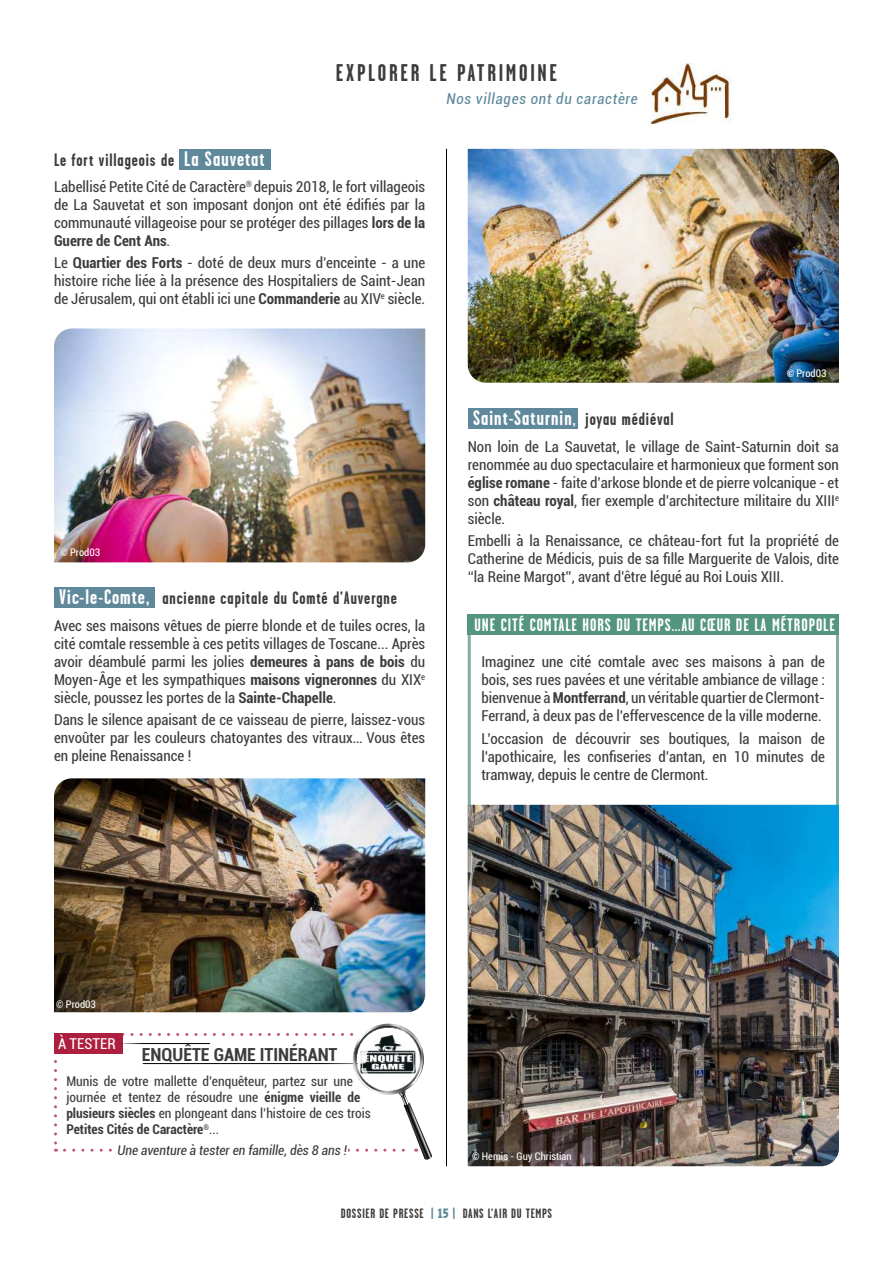
<style>
.page{position:relative;width:893px;height:1263px;background:#fff}
.page>*{position:absolute;margin:0;border:0;box-sizing:border-box;transform-origin:0 0}
.t1{font:700 24.15px "Garage Gothic";letter-spacing:.11em;color:#3c3c3b}
.t2{font:700 21px "Garage Gothic";letter-spacing:.05em;color:#fff}
.t3{font:700 18px "Garage Gothic";letter-spacing:.05em;color:#3c3c3b}
.t4{font:700 18px "Garage Gothic";letter-spacing:.05em;color:#fff}
.t5{font:700 condensed 18px "Roboto";color:#3c3c3b}
.t6{font:condensed 15px/18px "Roboto";color:#3c3c3b;text-align:justify}
.t7{font:italic condensed 15px "Roboto";letter-spacing:.05em;color:#5f889b}
.t8{font:condensed 15px "Roboto";color:#fff}
.t9{font:condensed 13.5px/16.2px "Roboto";color:#3c3c3b}
.t10{font:italic condensed 13.5px "Roboto";color:#3c3c3b}
.t11{font:700 13.5px "Garage Gothic";letter-spacing:.05em;color:#3c3c3b}
.t12{font:condensed 10.5px "Roboto";color:#fff}
.s1{font-size:21px;color:#fff}
.s2{font-weight:700}
.s3{font-size:18px}
.s4{font-size:18px;color:#3c3c3b}
.s5{color:#5f889b}
.s6{font-family:"Garage Gothic FB Black";font-weight:400;color:#5f889b}
</style>
<div class="page">
<img style="left:649px;top:64px;width:83px;height:59px">
<img style="left:468px;top:149px;width:371px;height:234px">
<img style="left:54px;top:328px;width:371px;height:234px">
<img style="left:54px;top:778px;width:371px;height:234px">
<div style="left:468px;top:614px;width:371px;height:21px;background:#549580"></div>
<div style="left:468px;top:408px;width:109px;height:21px;background:#5f889b"></div>
<div style="left:54px;top:587px;width:101px;height:21px;background:#5f889b"></div>
<img style="left:468px;top:805px;width:371px;height:361px">
<div style="left:179px;top:149px;width:91px;height:20px;background:#5f889b"></div>
<svg style="left:54px;top:1023px;width:378px;height:137px"></svg>
<div style="left:115px;top:1143px;width:233px;height:11px;background:#fff"></div>
<hr style="left:446px;top:149px;width:1px;height:1017px;background:#000">
<h1 class="t1" style="left:336px;top:60px;width:223px">EXPLORER LE PATRIMOINE</h1>
<p class="t7" style="left:446px;top:88px;width:193px">Nos villages ont du caractère</p>
<p class="t3" style="left:54px;top:150px;width:212px">Le fort villageois de <span class="s1">La Sauvetat</span></p>
<p class="t6" style="left:54px;top:177px;width:373px">Labellisé Petite Cité de Caractère<sup>®</sup> depuis 2018, le fort villageois de La Sauvetat et son imposant donjon ont été édifiés par la communauté villageoise pour se protéger des pillages <span class="s2">lors de la Guerre de Cent Ans</span>.</p>
<p class="t6" style="left:54px;top:254px;width:373px">Le <span class="s2">Quartier des Forts</span> - doté de deux murs d’enceinte - a une histoire riche liée à la présence des Hospitaliers de Saint-Jean de Jérusalem, qui ont établi ici une <span class="s2">Commanderie</span> au XIV<sup>e</sup> siècle.</p>
<p class="t12" style="left:60px;top:545px;width:41px">© Prod03</p>
<p class="t3" style="left:59px;top:589px;width:339px"><span class="s1">Vic-le-Comte,</span> ancienne capitale du Comté d’Auvergne</p>
<p class="t6" style="left:54px;top:616px;width:373px">Avec ses maisons vêtues de pierre blonde et de tuiles ocres, la cité comtale ressemble à ces petits villages de Toscane... Après avoir déambulé parmi les jolies <span class="s2">demeures à pans de bois</span> du Moyen-Âge et les sympathiques <span class="s2">maisons vigneronnes</span> du XIX<sup>e </sup>siècle, poussez les portes de la <span class="s2">Sainte-Chapelle</span>.</p>
<p class="t6" style="left:54px;top:710px;width:373px">Dans le silence apaisant de ce vaisseau de pierre, laissez-vous envoûter par les couleurs chatoyantes des vitraux… Vous êtes en pleine Renaissance !</p>
<p class="t12" style="left:787px;top:365px;width:41px">© Prod03</p>
<h2 class="t2" style="left:473px;top:407px;width:202px">Saint-Saturnin<span class="s3">,</span> <span class="s4">joyau médiéval</span></h2>
<p class="t6" style="left:468px;top:437px;width:373px">Non loin de La Sauvetat, le village de Saint-Saturnin doit sa renommée au duo spectaculaire et harmonieux que forment son <span class="s2">église romane</span> - faite d’arkose blonde et de pierre volcanique - et son <span class="s2">château royal</span>, fier exemple d’architecture militaire du XIII<sup>e </sup>siècle.</p>
<p class="t6" style="left:468px;top:531px;width:373px">Embelli à la Renaissance, ce château-fort fut la propriété de Catherine de Médicis, puis de sa fille Marguerite de Valois, dite ‘‘la Reine Margot’’, avant d’être légué au Roi Louis XIII.</p>
<p class="t4" style="left:475px;top:615px;width:362px">UNE CITÉ COMTALE HORS DU TEMPS…AU CŒUR DE LA MÉTROPOLE</p>
<p class="t6" style="left:481px;top:652px;width:345px">Imaginez une cité comtale avec ses maisons à pan de bois, ses rues pavées et une véritable ambiance de village : bienvenue à <span class="s2">Montferrand</span>, un véritable quartier de Clermont-Ferrand, à deux pas de l’effervescence de la ville moderne.</p>
<p class="t6" style="left:481px;top:729px;width:345px">L’occasion de découvrir ses boutiques, la maison de l’apothicaire, les confiseries d’antan, en 10 minutes de tramway, depuis le centre de Clermont.</p>
<p class="t12" style="left:56px;top:997px;width:41px">© Prod03</p>
<p class="t8" style="left:58px;top:1033px;width:59px">À TESTER</p>
<p class="t5" style="left:142px;top:1041px;width:197px">ENQUÊTE GAME ITINÉRANT</p>
<p class="t9" style="left:66px;top:1072px;width:306px">Munis de votre mallette d’enquêteur, partez sur une journée et tentez de résoudre une <span class="s2">énigme vieille de plusieurs siècles</span> en plongeant dans l’histoire de ces trois <span class="s2">Petites Cités de Caractère</span><sup>®</sup>...</p>
<p class="t10" style="left:117px;top:1140px;width:231px">Une aventure à tester en famille, dès 8 ans !</p>
<p class="t12" style="left:472px;top:1148px;width:101px">© Hemis - Guy Christian</p>
<p class="t11" style="left:341px;top:1207px;width:213px">DOSSIER DE PRESSE <span class="s5">|</span> <span class="s6">15</span> <span class="s5">|</span> DANS L’AIR DU TEMPS</p>
</div>
